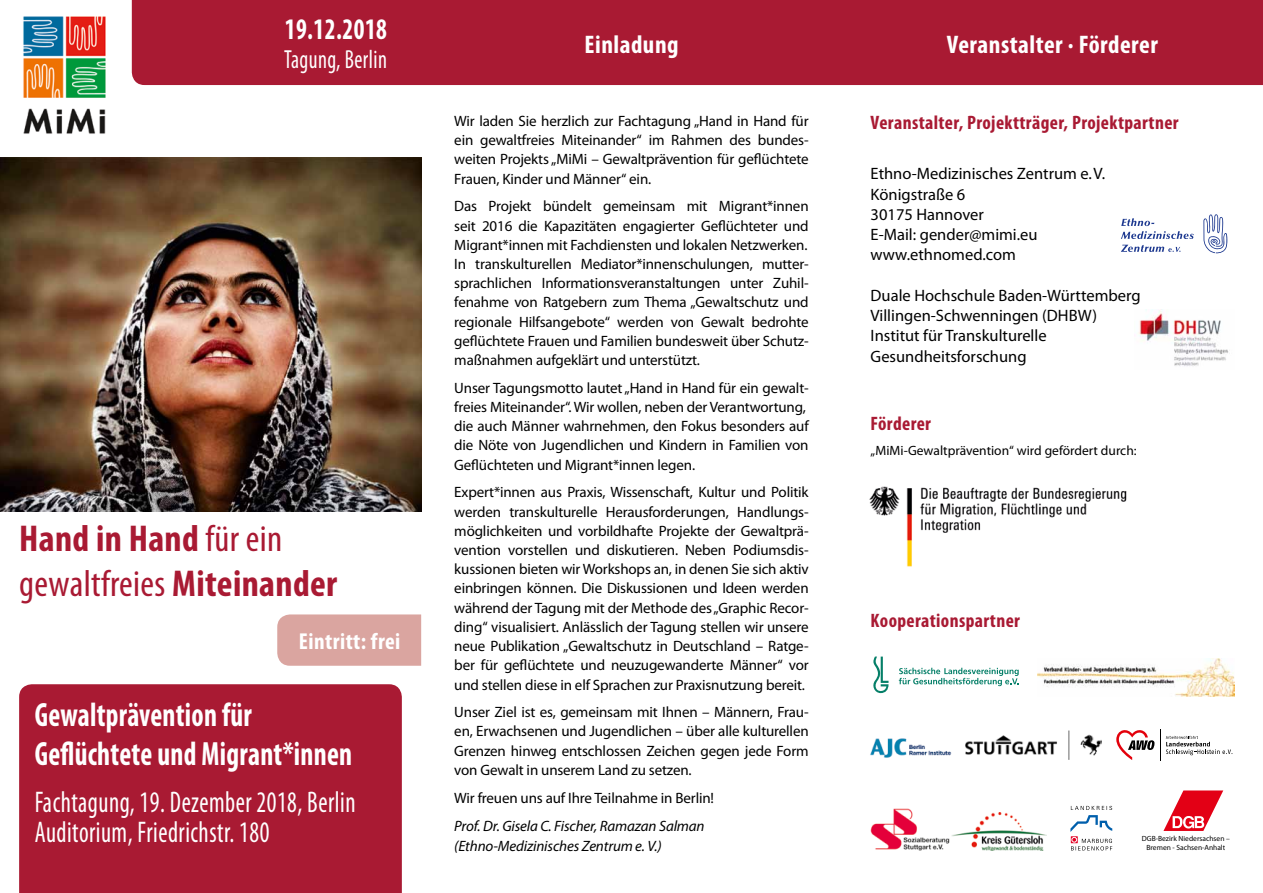
<style>
.page{position:relative;width:1263px;height:893px;background:#fff}
.page>*{position:absolute;margin:0;border:0;box-sizing:border-box;transform-origin:0 0}
.t1{font:700 condensed 37.5px/45px "Myriad Pro";letter-spacing:.01em;color:#a91a33}
.t2{font:700 condensed 33.75px/39px "Myriad Pro";letter-spacing:.01em;color:#fff;scale:.84 1}
.t3{font:condensed 30px/30px "Myriad Pro";letter-spacing:.02em;color:#fff;scale:.84 1}
.t4{font:700 condensed 30px "Myriad Pro";letter-spacing:.02em;color:#fff;scale:.84 1}
.t5{font:condensed 26.25px "Myriad Pro";letter-spacing:.02em;color:#fff;scale:.84 1}
.t6{font:700 condensed 25.5px "Myriad Pro";letter-spacing:.02em;color:#fff}
.t7{font:700 condensed 23.1px "Myriad Pro";letter-spacing:.02em;color:#fff}
.t8{font:700 condensed 19.5px "Myriad Pro";letter-spacing:.02em;color:#a91a33}
.t9{font:16.5px/20.2px "Myriad Pro";color:#000}
.t10{font:15px/19.2px "Myriad Pro";letter-spacing:-.01em;color:#000;text-align:justify}
.t11{font:italic 15px/19.2px "Myriad Pro";letter-spacing:-.01em;color:#000}
.t12{font:13.5px "Myriad Pro";color:#000}
.t13{font:7.5px/9px "Myriad Pro";color:#000;text-align:center}
.s1{font-weight:400}
</style>
<div class="page">
<div style="left:132px;top:0;width:1131px;height:85px;background:#a91a33"></div>
<img style="left:23px;top:16px;width:83px;height:118px">
<img style="left:0;top:158px;width:421px;height:353px">
<div style="left:19px;top:684px;width:383px;height:209px;background:#a91a33"></div>
<div style="left:277px;top:614px;width:144px;height:52px;background:#daa5a0"></div>
<svg style="left:1203px;top:214px;width:24px;height:39px"></svg>
<svg style="left:1121px;top:245px;width:59px;height:7px"></svg>
<svg style="left:1121px;top:218px;width:73px;height:21px"></svg>
<img style="left:1134px;top:310px;width:94px;height:56px">
<img style="left:869px;top:486px;width:258px;height:81px">
<img style="left:870px;top:738px;width:82px;height:20px">
<svg style="left:873px;top:657px;width:15px;height:36px"></svg>
<svg style="left:899px;top:668px;width:120px;height:18px"></svg>
<img style="left:1037px;top:659px;width:198px;height:37px">
<img style="left:951px;top:812px;width:95px;height:38px">
<svg style="left:1070px;top:806px;width:42px;height:44px"></svg>
<img style="left:965px;top:731px;width:136px;height:29px">
<svg style="left:1163px;top:790px;width:60px;height:41px"></svg>
<img style="left:870px;top:808px;width:80px;height:42px">
<hr style="left:1160px;top:729px;width:1px;height:32px;background:#000">
<svg style="left:1116px;top:730px;width:38px;height:30px"></svg>
<svg style="left:1166px;top:736px;width:66px;height:19px"></svg>
<h3 class="t4" style="left:285px;top:10px;width:123px">19.12.2018</h3>
<h3 class="t5" style="left:284px;top:44px;width:124px">Tagung, Berlin</h3>
<h1 class="t1" style="left:19px;top:515px;width:320px">Hand in Hand <span class="s1">für ein gewaltfreies</span> Miteinander</h1>
<h3 class="t7" style="left:299px;top:627px;width:103px">Eintritt: frei</h3>
<h2 class="t2" style="left:35px;top:695px;width:379px">Gewaltprävention für<br>Geflüchtete und Migrant*innen</h2>
<h3 class="t3" style="left:35px;top:787px;width:383px">Fachtagung, 19. Dezember 2018, Berlin<br>Auditorium, Friedrichstr. 180</h3>
<h3 class="t6" style="left:585px;top:29px;width:95px">Einladung</h3>
<h3 class="t6" style="left:947px;top:29px;width:212px">Veranstalter · Förderer</h3>
<p class="t10" style="left:454px;top:111px;width:356px">Wir laden Sie herzlich zur Fachtagung „Hand in Hand für ein gewaltfreies Miteinander“ im Rahmen des bundes&shy;weiten Projekts „MiMi – Gewaltprävention für geflüchtete Frauen, Kinder und Männer“ ein.</p>
<p class="t10" style="left:454px;top:197px;width:356px">Das Projekt bündelt gemeinsam mit Migrant*innen seit 2016 die Kapazitäten engagierter Geflüchteter und Migrant*innen mit Fachdiensten und lokalen Netzwerken.<br>In transkulturellen Mediator*innenschulungen, mutter&shy;sprachlichen Informationsveranstaltungen unter Zuhil&shy;fenahme von Ratgebern zum Thema „Gewaltschutz und regionale Hilfsangebote“ werden von Gewalt bedrohte geflüchtete Frauen und Familien bundesweit über Schutz&shy;maßnahmen aufgeklärt und unterstützt.</p>
<p class="t10" style="left:454px;top:378px;width:356px;text-align:left">Unser Tagungsmotto lautet „Hand in Hand für ein gewalt&shy;freies Miteinander“. Wir wollen, neben der Verantwortung, die auch Männer wahrnehmen, den Fokus besonders auf die Nöte von Jugendlichen und Kindern in Familien von Geflüchteten und Migrant*innen legen.</p>
<p class="t10" style="left:454px;top:482px;width:356px">Expert*innen aus Praxis, Wissenschaft, Kultur und Politik werden transkulturelle Herausforderungen, Handlungs&shy;möglichkeiten und vorbildhafte Projekte der Gewaltprä&shy;vention vorstellen und diskutieren. Neben Podiumsdis&shy;kussionen bieten wir Workshops an, in denen Sie sich aktiv einbringen können. Die Diskussionen und Ideen werden während der Tagung mit der Methode des „Graphic Recor&shy;ding“ visualisiert. Anlässlich der Tagung stellen wir unsere neue Publikation „Gewaltschutz in Deutschland – Ratge&shy;ber für geflüchtete und neuzugewanderte Männer“ vor und stellen diese in elf Sprachen zur Praxisnutzung bereit.</p>
<p class="t10" style="left:454px;top:702px;width:356px">Unser Ziel ist es, gemeinsam mit Ihnen – Männern, Frau&shy;en, Erwachsenen und Jugendlichen – über alle kulturellen Grenzen hinweg entschlossen Zeichen gegen jede Form von Gewalt in unserem Land zu setzen.</p>
<p class="t10" style="left:454px;top:788px;width:261px">Wir freuen uns auf Ihre Teilnahme in Berlin!</p>
<p class="t11" style="left:454px;top:816px;width:252px">Prof. Dr. Gisela C. Fischer, Ramazan Salman (Ethno-Medizinisches Zentrum e. V.)</p>
<h3 class="t8" style="left:870px;top:111px;width:310px">Veranstalter, Projektträger, Projektpartner</h3>
<p class="t9" style="left:870px;top:164px;width:236px">Ethno-Medizinisches Zentrum e.V.<br>Königstraße 6<br>30175 Hannover<br>E-Mail: gender@mimi.eu www.ethnomed.com</p>
<p class="t9" style="left:870px;top:285px;width:271px">Duale Hochschule Baden-Württemberg<br>Villingen-Schwenningen (DHBW)<br>Institut für Transkulturelle<br>Gesundheitsforschung</p>
<h3 class="t8" style="left:870px;top:412px;width:62px">Förderer</h3>
<p class="t12" style="left:870px;top:442px;width:267px">„MiMi-Gewaltprävention“ wird gefördert durch:</p>
<h3 class="t8" style="left:870px;top:608px;width:151px">Kooperationspartner</h3>
<p class="t13" style="left:1142px;top:834px;width:89px">DGB-Bezirk Niedersachsen –<br>Bremen - Sachsen-Anhalt</p>
</div>
